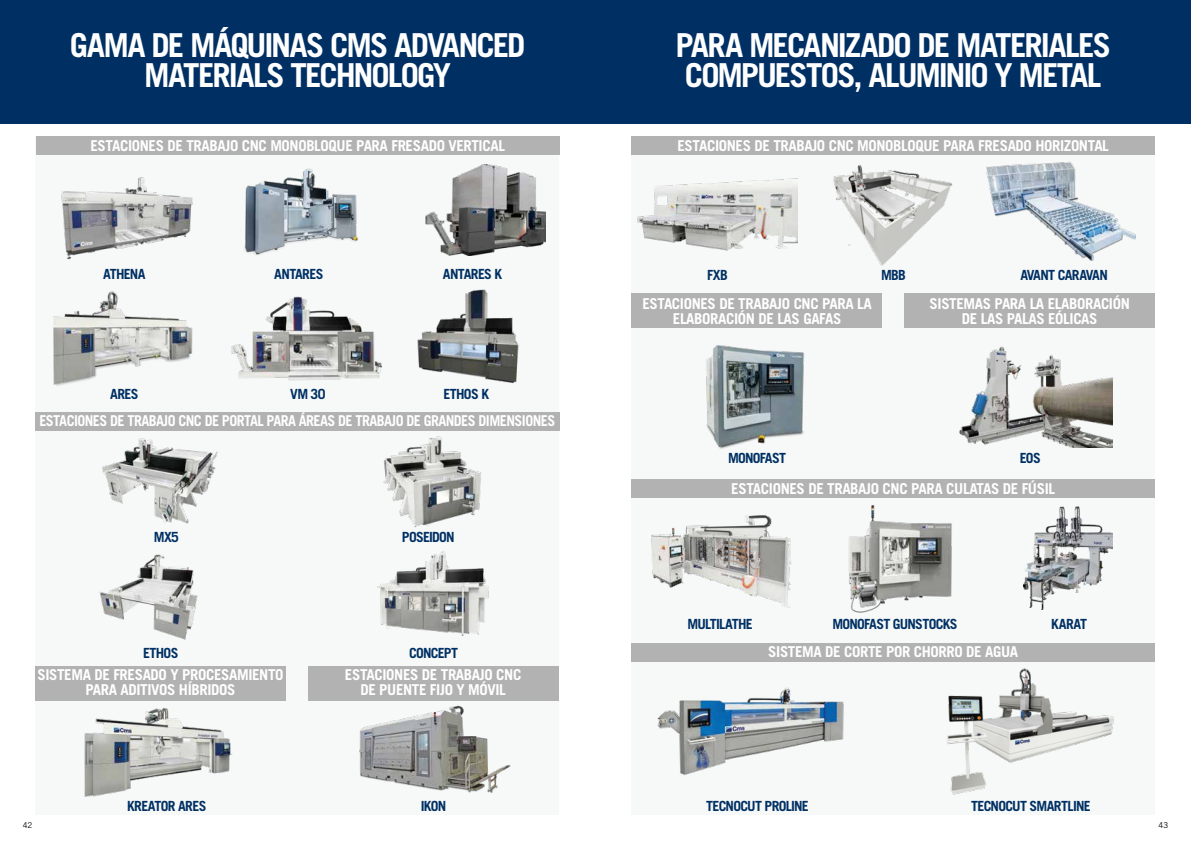
<style>
.page{position:relative;width:1191px;height:842px;background:#fff}
.page>*{position:absolute;margin:0;border:0;box-sizing:border-box;transform-origin:0 0}
.t1{font:700 33px/30.6px "Trade Gothic LT Std";letter-spacing:-.06em;color:#fff;text-align:center}
.t2{font:700 15px/15px "Trade Gothic LT Std";letter-spacing:-.025em;color:#fff;text-align:center}
.t3{font:700 15px "Trade Gothic LT Std";letter-spacing:-.025em;color:#fff;scale:.95 1}
.t4{font:700 14px "Trade Gothic LT Std";letter-spacing:-.05em;color:#003063}
.t5{font:8px "Trade Gothic LT Std";color:#000}
</style>
<div class="page">
<div style="left:36px;top:136px;width:523px;height:678px;background:#f7f9f9"></div>
<div style="left:631px;top:136px;width:523px;height:678px;background:#f7f9f9"></div>
<div style="left:0;top:0;width:1191px;height:123px;background:#003063"></div>
<div style="left:36px;top:136px;width:523px;height:18px;background:#b3b2b2"></div>
<div style="left:35px;top:412px;width:524px;height:18px;background:#b3b2b2"></div>
<div style="left:631px;top:136px;width:524px;height:18px;background:#b3b2b2"></div>
<div style="left:631px;top:294px;width:251px;height:34px;background:#b3b2b2"></div>
<div style="left:904px;top:294px;width:251px;height:34px;background:#b3b2b2"></div>
<div style="left:308px;top:666px;width:250px;height:34px;background:#b3b2b2"></div>
<div style="left:35px;top:666px;width:251px;height:34px;background:#b3b2b2"></div>
<div style="left:631px;top:480px;width:524px;height:18px;background:#b3b2b2"></div>
<div style="left:631px;top:643px;width:524px;height:18px;background:#b3b2b2"></div>
<img style="left:425px;top:164px;width:120px;height:92px">
<img style="left:417px;top:289px;width:102px;height:95px">
<img style="left:244px;top:168px;width:114px;height:87px">
<img style="left:53px;top:291px;width:140px;height:95px">
<img style="left:61px;top:177px;width:132px;height:83px">
<img style="left:231px;top:296px;width:152px;height:85px">
<img style="left:365px;top:430px;width:136px;height:98px">
<img style="left:102px;top:438px;width:116px;height:86px">
<img style="left:377px;top:551px;width:112px;height:85px">
<img style="left:99px;top:554px;width:99px;height:86px">
<img style="left:353px;top:700px;width:161px;height:93px">
<img style="left:77px;top:700px;width:161px;height:97px">
<img style="left:706px;top:346px;width:98px;height:103px">
<img style="left:657px;top:687px;width:187px;height:88px">
<img style="left:959px;top:346px;width:153px;height:102px">
<img style="left:651px;top:515px;width:141px;height:93px">
<img style="left:1023px;top:506px;width:89px;height:103px">
<img style="left:986px;top:162px;width:149px;height:99px">
<img style="left:848px;top:505px;width:104px;height:107px">
<img style="left:947px;top:668px;width:167px;height:126px">
<img style="left:833px;top:165px;width:120px;height:101px">
<svg style="left:836px;top:208px;width:21px;height:37px"></svg>
<img style="left:637px;top:178px;width:160px;height:73px">
<h1 class="t1" style="left:70px;top:29px;width:457px">GAMA DE MÁQUINAS CMS ADVANCED<br>MATERIALS TECHNOLOGY</h1>
<h1 class="t1" style="left:675px;top:29px;width:437px;text-align:left">PARA MECANIZADO DE MATERIALES<br>COMPUESTOS, ALUMINIO Y METAL</h1>
<p class="t2" style="left:90px;top:138px;width:416px">ESTACIONES DE TRABAJO CNC MONOBLOQUE PARA FRESADO VERTICAL</p>
<p class="t4" style="left:103px;top:265px;width:44px">ATHENA</p>
<p class="t4" style="left:274px;top:265px;width:51px">ANTARES</p>
<p class="t4" style="left:443px;top:265px;width:61px">ANTARES K</p>
<p class="t4" style="left:110px;top:386px;width:30px">ARES</p>
<p class="t4" style="left:290px;top:386px;width:37px">VM 30</p>
<p class="t4" style="left:443px;top:386px;width:47px">ETHOS K</p>
<p class="t3" style="left:39px;top:412px;width:544px">ESTACIONES DE TRABAJO CNC DE PORTAL PARA ÁREAS DE TRABAJO DE GRANDES DIMENSIONES</p>
<p class="t4" style="left:154px;top:528px;width:27px">MX5</p>
<p class="t4" style="left:402px;top:528px;width:54px">POSEIDON</p>
<p class="t4" style="left:143px;top:644px;width:37px">ETHOS</p>
<p class="t2" style="left:37px;top:667px;width:248px">SISTEMA DE FRESADO Y PROCESAMIENTO<br>PARA ADITIVOS HÍBRIDOS</p>
<p class="t4" style="left:409px;top:644px;width:51px">CONCEPT</p>
<p class="t2" style="left:345px;top:667px;width:178px">ESTACIONES DE TRABAJO CNC<br>DE PUENTE FIJO Y MÓVIL</p>
<p class="t4" style="left:127px;top:797px;width:81px">KREATOR ARES</p>
<p class="t4" style="left:421px;top:797px;width:27px">IKON</p>
<p class="t2" style="left:677px;top:138px;width:433px">ESTACIONES DE TRABAJO CNC MONOBLOQUE PARA FRESADO HORIZONTAL</p>
<p class="t4" style="left:707px;top:266px;width:22px">FXB</p>
<p class="t4" style="left:881px;top:266px;width:26px">MBB</p>
<p class="t4" style="left:1020px;top:266px;width:89px">AVANT CARAVAN</p>
<p class="t2" style="left:642px;top:296px;width:231px">ESTACIONES DE TRABAJO CNC PARA LA<br>ELABORACIÓN DE LAS GAFAS</p>
<p class="t2" style="left:929px;top:296px;width:202px">SISTEMAS PARA LA ELABORACIÓN<br>DE LAS PALAS EÓLICAS</p>
<p class="t4" style="left:728px;top:450px;width:59px">MONOFAST</p>
<p class="t4" style="left:1019px;top:450px;width:23px">EOS</p>
<p class="t2" style="left:731px;top:481px;width:325px">ESTACIONES DE TRABAJO CNC PARA CULATAS DE FÚSIL</p>
<p class="t4" style="left:687px;top:615px;width:67px">MULTILATHE</p>
<p class="t4" style="left:832px;top:615px;width:126px">MONOFAST GUNSTOCKS</p>
<p class="t2" style="left:768px;top:644px;width:251px">SISTEMA DE CORTE POR CHORRO DE AGUA</p>
<p class="t4" style="left:1051px;top:615px;width:37px">KARAT</p>
<p class="t4" style="left:706px;top:797px;width:104px">TECNOCUT PROLINE</p>
<p class="t4" style="left:971px;top:797px;width:121px">TECNOCUT SMARTLINE</p>
<p class="t5" style="left:23px;top:820px;width:11px">42</p>
<p class="t5" style="left:1158px;top:820px;width:11px">43</p>
</div>
